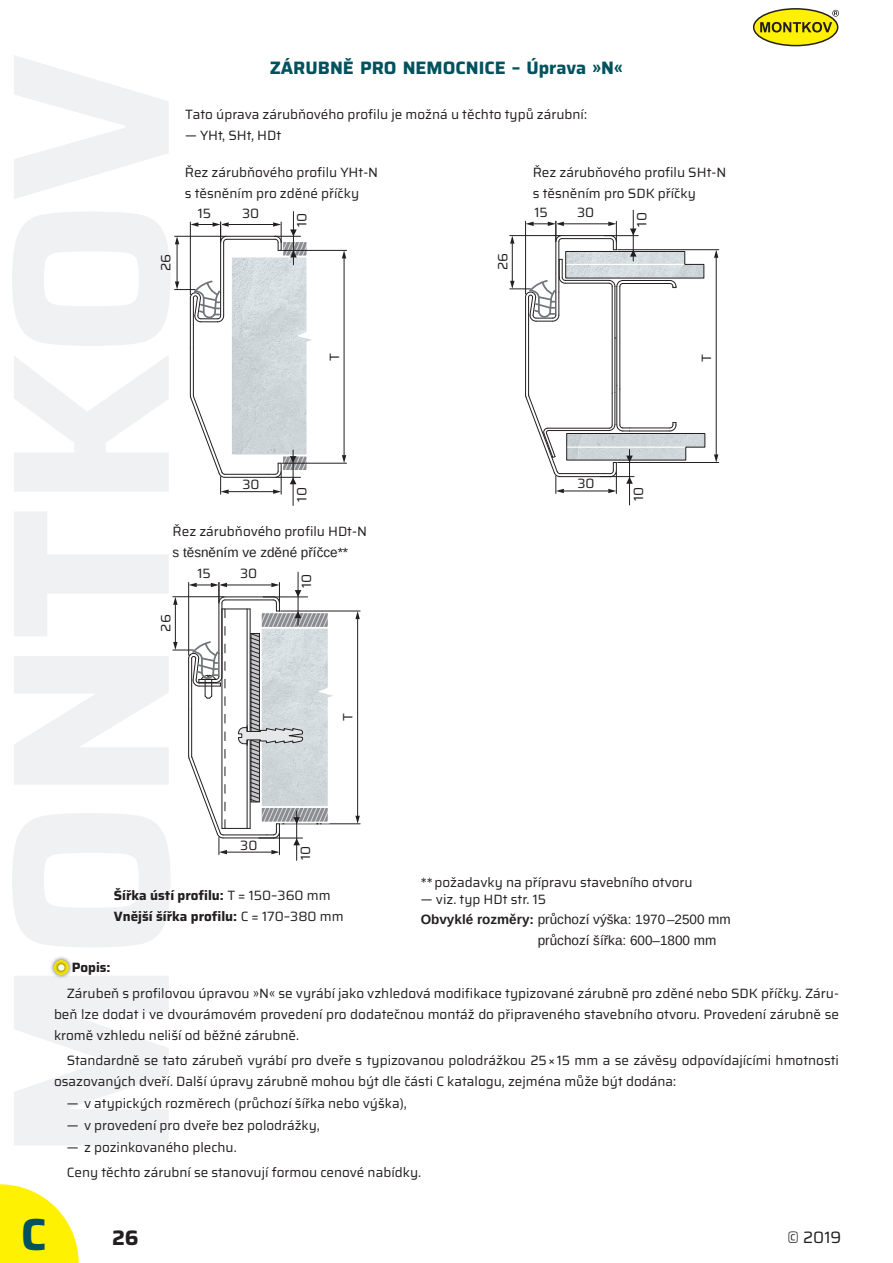
<style>
.page{position:relative;width:893px;height:1263px;background:#fff}
.page>*{position:absolute;margin:0;border:0;box-sizing:border-box;transform-origin:0 0}
.t1{font:700 45px "Saira";color:#00525d}
.t2{font:700 21px "Saira";color:#231f20}
.Titulek{font:700 18px "Saira";color:#00525d}
.t3{font:16.5px "Saira";color:#231f20}
.Body_1{font:13.5px/21px "Saira";color:#231f20}
.t4{font:13.5px "Liberation Sans";color:#231f20}
.t5{font:700 13.5px "Saira";color:#231f20}
.s1{font-family:"Liberation Sans"}
.s2{font-weight:400}
.s3{font-weight:700}
</style>
<div class="page">
<div style="left:754px;top:9px;width:84px;height:37px;background:#fff101;border-radius:50%"></div>
<div style="left:753px;top:8px;width:85px;height:38px;border:2px solid #231f20;border-radius:50%"></div>
<svg style="left:760px;top:10px;width:79px;height:22px"></svg>
<svg style="left:0;top:1184px;width:79px;height:79px"></svg>
<svg style="left:12px;top:55px;width:158px;height:1090px;fill:#f0f1f2"></svg>
<hr style="left:282px;top:250px;width:65px;height:1px;background:#231f20">
<hr style="left:282px;top:463px;width:65px;height:1px;background:#231f20">
<hr style="left:344px;top:258px;width:1px;height:197px;background:#231f20">
<svg style="left:342px;top:250px;width:4px;height:8px"></svg>
<svg style="left:342px;top:455px;width:4px;height:8px"></svg>
<hr style="left:293px;top:212px;width:1px;height:53px;background:#231f20">
<hr style="left:293px;top:450px;width:1px;height:55px;background:#231f20">
<div style="left:49px;top:955px;width:24px;height:24px;background:#231f20;opacity:.75"></div>
<svg style="left:53px;top:959px;width:16px;height:16px"></svg>
<div style="left:58px;top:964px;width:6px;height:7px;background:#fff;border-radius:50%"></div>
<hr style="left:281px;top:823px;width:79px;height:1px;background:#231f20">
<hr style="left:281px;top:611px;width:79px;height:1px;background:#231f20">
<hr style="left:357px;top:619px;width:1px;height:197px;background:#231f20">
<svg style="left:355px;top:611px;width:5px;height:8px"></svg>
<svg style="left:355px;top:816px;width:5px;height:8px"></svg>
<hr style="left:298px;top:572px;width:1px;height:53px;background:#231f20">
<hr style="left:296px;top:811px;width:1px;height:49px;background:#231f20">
<hr style="left:525px;top:348px;width:1px;height:47px;background:#231f20">
<hr style="left:528px;top:348px;width:1px;height:47px;background:#231f20">
<hr style="left:618px;top:249px;width:101px;height:1px;background:#231f20">
<hr style="left:618px;top:462px;width:101px;height:1px;background:#231f20">
<hr style="left:716px;top:258px;width:1px;height:196px;background:#231f20">
<svg style="left:714px;top:250px;width:4px;height:8px"></svg>
<svg style="left:714px;top:454px;width:4px;height:8px"></svg>
<hr style="left:614px;top:392px;width:1px;height:32px;background:#231f20">
<hr style="left:614px;top:286px;width:1px;height:106px;background:#231f20">
<hr style="left:612px;top:286px;width:1px;height:107px;background:#231f20">
<hr style="left:612px;top:393px;width:1px;height:32px;background:#231f20">
<hr style="left:619px;top:287px;width:1px;height:102px;background:#231f20">
<hr style="left:619px;top:389px;width:1px;height:36px;background:#231f20">
<hr style="left:616px;top:287px;width:1px;height:99px;background:#231f20">
<hr style="left:616px;top:386px;width:1px;height:39px;background:#231f20">
<svg style="left:525px;top:394px;width:180px;height:99px"></svg>
<hr style="left:629px;top:449px;width:1px;height:56px;background:#231f20">
<hr style="left:633px;top:210px;width:1px;height:51px;background:#231f20">
<svg style="left:175px;top:222px;width:147px;height:272px"></svg>
<svg style="left:510px;top:221px;width:194px;height:127px"></svg>
<svg style="left:173px;top:582px;width:170px;height:273px"></svg>
<p class="Titulek" style="left:270px;top:54px;width:355px">ZÁRUBNĚ PRO NEMOCNICE – Úprava »N«</p>
<p class="Body_1" style="left:185px;top:103px;width:403px">Tato úprava zárubňového profilu je možná u těchto typů zárubní:</p>
<p class="Body_1" style="left:185px;top:124px;width:98px">— YHt, SHt, HDt</p>
<p class="Body_1" style="left:155px;top:271px;width:19px;rotate:-90deg">26</p>
<p class="Body_1" style="left:185px;top:161px;width:195px">Řez zárubňového profilu YHt-N s těsněním pro zděné příčky</p>
<p class="Body_1" style="left:291px;top:227px;width:16px;rotate:-90deg">10</p>
<p class="Body_1" style="left:242px;top:202px;width:19px">30</p>
<p class="Body_1" style="left:198px;top:202px;width:15px">15</p>
<p class="Body_1" style="left:324px;top:361px;width:9px;rotate:-90deg">T</p>
<p class="Body_1" style="left:242px;top:474px;width:19px">30</p>
<p class="Body_1" style="left:291px;top:502px;width:16px;rotate:-90deg">10</p>
<p class="Body_1" style="left:173px;top:520px;width:196px">Řez zárubňového profilu HDt-N <span class="s1">s těsněním ve zděné příčce**</span></p>
<p class="Body_1" style="left:296px;top:588px;width:16px;rotate:-90deg">10</p>
<p class="Body_1" style="left:240px;top:563px;width:19px">30</p>
<p class="Body_1" style="left:197px;top:563px;width:15px">15</p>
<p class="Body_1" style="left:155px;top:631px;width:19px;rotate:-90deg">26</p>
<p class="Body_1" style="left:337px;top:721px;width:9px;rotate:-90deg">T</p>
<p class="Body_1" style="left:492px;top:270px;width:19px;rotate:-90deg">26</p>
<p class="Body_1" style="left:533px;top:161px;width:195px">Řez zárubňového profilu SHt-N s těsněním pro SDK příčky</p>
<p class="Body_1" style="left:534px;top:202px;width:15px">15</p>
<p class="Body_1" style="left:577px;top:202px;width:19px">30</p>
<p class="Body_1" style="left:631px;top:227px;width:16px;rotate:-90deg">10</p>
<p class="Body_1" style="left:696px;top:362px;width:9px;rotate:-90deg">T</p>
<p class="Body_1" style="left:577px;top:473px;width:19px">30</p>
<p class="Body_1" style="left:628px;top:501px;width:16px;rotate:-90deg">10</p>
<p class="Body_1" style="left:240px;top:834px;width:19px">30</p>
<p class="Body_1" style="left:295px;top:860px;width:16px;rotate:-90deg">10</p>
<p class="t5" style="left:114px;top:885px;width:218px">Šířka ústí profilu: <span class="s2">T = 150–360 mm</span></p>
<p class="t5" style="left:114px;top:906px;width:231px">Vnější šířka profilu: <span class="s2">C = 170–380 mm</span></p>
<p class="Body_1" style="left:421px;top:872px;width:273px">**požadavky na přípravu stavebního otvoru</p>
<p class="Body_1" style="left:421px;top:888px;width:127px">— viz. typ HDt str. 15</p>
<p class="t4" style="left:421px;top:911px;width:312px"><span class="s3">Obvyklé rozměry:</span> průchozí výška: 1970–2500 mm</p>
<p class="t4" style="left:538px;top:932px;width:180px">průchozí šířka: 600–1800 mm</p>
<p class="t5" style="left:72px;top:956px;width:40px">Popis:</p>
<p class="Body_1" style="left:54px;top:982px;width:786px;text-align:justify;text-indent:13px">Zárubeň s profilovou úpravou »N« se vyrábí jako vzhledová modifikace typizované zárubně pro zděné nebo SDK příčky. Záru&shy;beň lze dodat i ve dvourámovém provedení pro dodatečnou montáž do připraveného stavebního otvoru. Provedení zárubně se kromě vzhledu neliší od běžné zárubně.</p>
<p class="Body_1" style="left:54px;top:1050px;width:786px;text-indent:13px">Standardně se tato zárubeň vyrábí pro dveře s typizovanou polodrážkou 25×15 mm a se závěsy odpovídajícími hmotnosti osazovaných dveří. Další úpravy zárubně mohou být dle části C katalogu, zejména může být dodána:</p>
<p class="Body_1" style="left:67px;top:1092px;width:342px">— v atypických rozměrech (průchozí šířka nebo výška),</p>
<p class="Body_1" style="left:67px;top:1114px;width:255px">— v provedení pro dveře bez polodrážky,</p>
<p class="Body_1" style="left:67px;top:1136px;width:171px">— z pozinkovaného plechu.</p>
<p class="Body_1" style="left:67px;top:1161px;width:356px">Ceny těchto zárubní se stanovují formou cenové nabídky.</p>
<h1 class="t1" style="left:21px;top:1199px;width:27px">C</h1>
<h2 class="t2" style="left:112px;top:1221px;width:28px">26</h2>
<p class="t3" style="left:787px;top:1225px;width:56px">© 2019</p>
</div>
